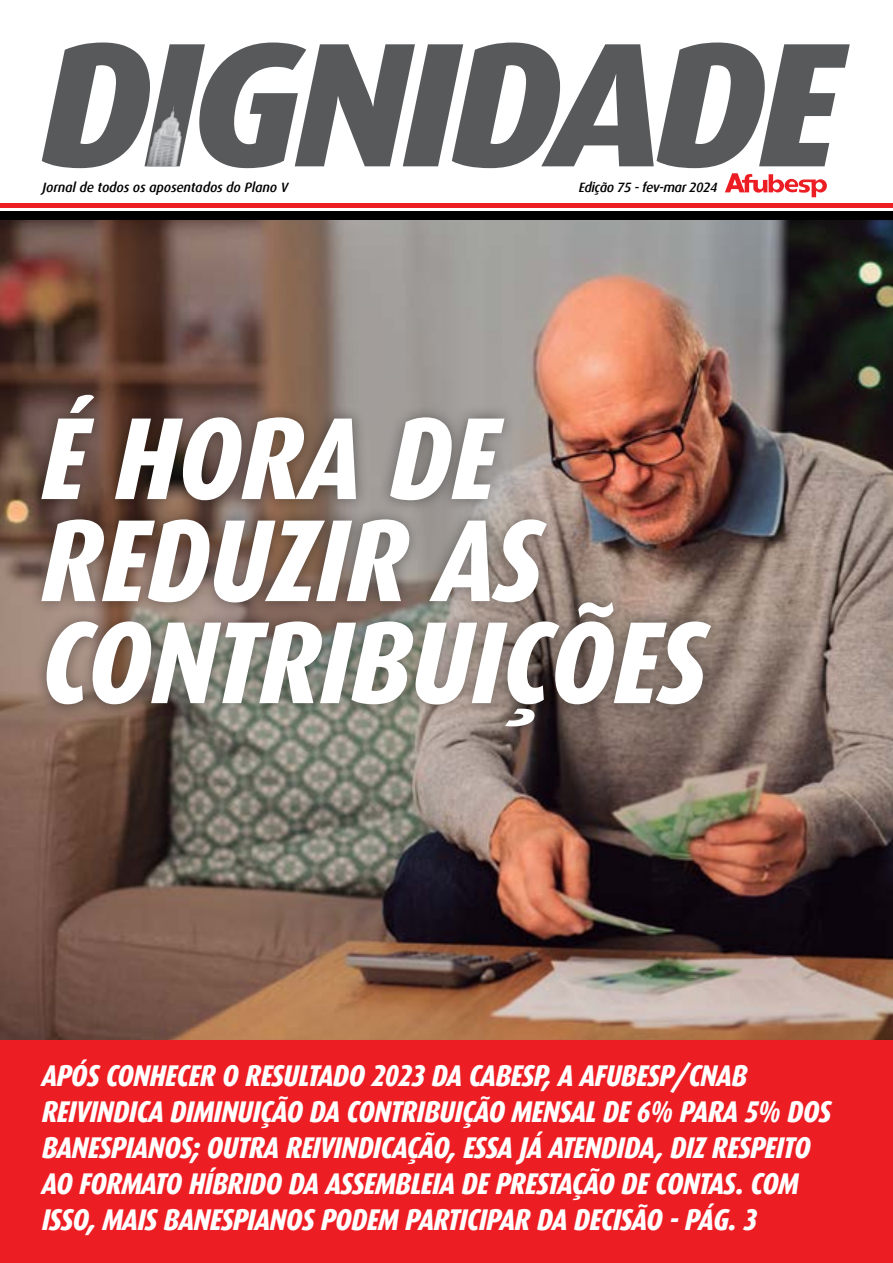
<style>
.page{position:relative;width:893px;height:1263px;background:#fff}
.page>*{position:absolute;margin:0;border:0;box-sizing:border-box;transform-origin:0 0}
.t1{font:italic 700 expanded 117px/102px "Dax Condensed";letter-spacing:-.01em;color:#fff}
.t2{font:italic 700 expanded 30px/36px "Dax Condensed";letter-spacing:-.02em;color:#fff}
.t3{font:italic 500 13.5px "Dax";letter-spacing:-.01em;color:#000}
.t4{font:italic 500 13.5px "Dax";letter-spacing:-.03em;color:#000}
</style>
<div class="page">
<img style="left:0;top:220px;width:893px;height:821px">
<div style="left:0;top:1041px;width:893px;height:222px;background:#ed1d24"></div>
<hr style="left:0;top:203px;width:893px;height:4px;background:#ed1d24">
<svg style="left:42px;top:43px;width:808px;height:154px"></svg>
<img style="left:145px;top:105px;width:45px;height:61px">
<div style="left:0;top:212px;width:893px;height:8px;background:#000"></div>
<div style="left:29px;top:381px;width:696px;height:360px;background:#000;opacity:.4"></div>
<p class="t3" style="left:43px;top:179px;width:247px">Jornal de todos os aposentados do Plano V</p>
<p class="t4" style="left:579px;top:179px;width:140px">Edição 75 - fev-mar 2024</p>
<h1 class="t1" style="left:41px;top:408px;width:667px">É HORA DE<br>REDUZIR AS<br>CONTRIBUIÇÕES</h1>
<p class="t2" style="left:42px;top:1058px;width:791px">APÓS CONHECER O RESULTADO 2023 DA CABESP, A AFUBESP/CNAB REIVINDICA DIMINUIÇÃO DA CONTRIBUIÇÃO MENSAL DE 6% PARA 5% DOS BANESPIANOS; OUTRA REIVINDICAÇÃO, ESSA JÁ ATENDIDA, DIZ RESPEITO AO FORMATO HÍBRIDO DA ASSEMBLEIA DE PRESTAÇÃO DE CONTAS. COM ISSO, MAIS BANESPIANOS PODEM PARTICIPAR DA DECISÃO - PÁG. 3</p>
</div>
